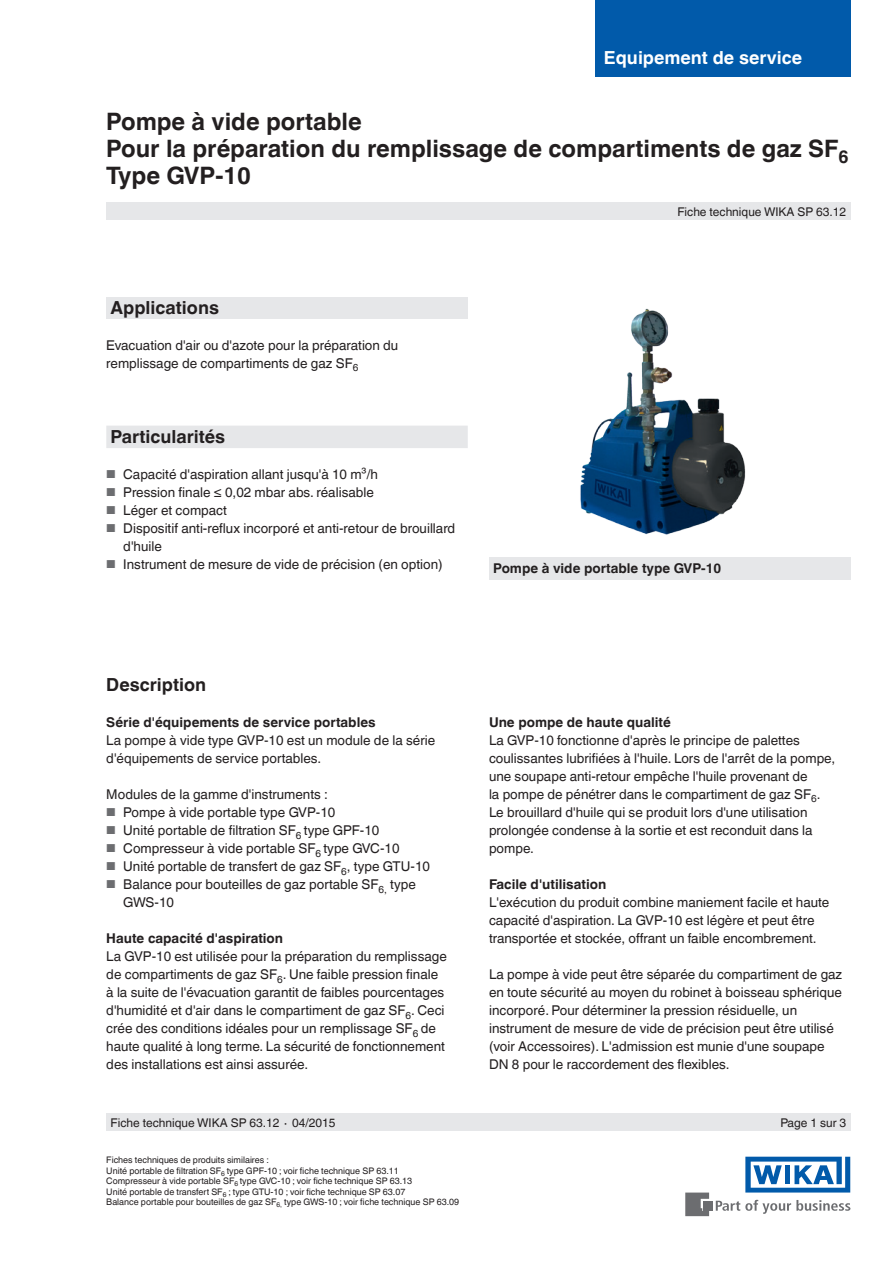
<style>
.page{position:relative;width:893px;height:1263px;background:#fff}
.page>*{position:absolute;margin:0;border:0;box-sizing:border-box;transform-origin:0 0}
.t1{font:700 24px/27px "Helvetica World";color:#231f20}
.t2{font:700 18px "Helvetica World";color:#231f20}
.t3{font:700 18px "Helvetica World";color:#fff}
.t4{font:13.5px/18px "Helvetica World";color:#231f20}
.t5{font:700 13.5px "Helvetica World";color:#231f20}
.t6{font:12px "Helvetica World";color:#231f20}
.t7{font:9px/10.5px "Helvetica World";color:#231f20}
.s1{font-size:11.55px;color:#6c6d70}
</style>
<div class="page">
<div style="left:106px;top:298px;width:362px;height:21px;background:#e6e7e9"></div>
<svg style="left:716px;top:1200px;width:134px;height:14px"></svg>
<div style="left:703px;top:1201px;width:9px;height:9px;background:#6c6d70"></div>
<svg style="left:685px;top:1192px;width:24px;height:24px"></svg>
<svg style="left:745px;top:1157px;width:105px;height:35px"></svg>
<div style="left:106px;top:203px;width:744px;height:17px;background:#e6e7e9"></div>
<div style="left:106px;top:1114px;width:744px;height:17px;background:#e6e7e9"></div>
<div style="left:595px;top:0;width:255px;height:77px;background:#015aaa"></div>
<div style="left:489px;top:557px;width:361px;height:23px;background:#e6e7e9"></div>
<div style="left:106px;top:426px;width:362px;height:22px;background:#e6e7e9"></div>
<img style="left:580px;top:308px;width:166px;height:227px">
<h2 class="t3" style="left:604px;top:47px;width:200px">Equipement de service</h2>
<h1 class="t1" style="left:106px;top:108px;width:744px">Pompe à vide portable<br>Pour la préparation du remplissage de compartiments de gaz SF<sub>6<br></sub>Type GVP-10</h1>
<h2 class="t2" style="left:111px;top:297px;width:110px">Applications</h2>
<p class="t4" style="left:106px;top:336px;width:294px">Evacuation d'air ou d'azote pour la préparation du remplissage de compartiments de gaz SF<sub>6</sub></p>
<h2 class="t2" style="left:111px;top:426px;width:116px">Particularités</h2>
<p class="t4" style="left:106px;top:465px;width:273px"><span class="s1">■</span> Capacité d'aspiration allant jusqu'à 10 m³/h</p>
<p class="t4" style="left:106px;top:483px;width:269px"><span class="s1">■</span> Pression finale ≤ 0,02 mbar abs. réalisable</p>
<p class="t4" style="left:106px;top:501px;width:122px"><span class="s1">■</span> Léger et compact</p>
<p class="t4" style="left:123px;top:519px;width:333px;text-indent:-17px"><span class="s1">■</span> Dispositif anti-reflux incorporé et anti-retour de brouillard d'huile</p>
<p class="t4" style="left:106px;top:555px;width:338px"><span class="s1">■</span> Instrument de mesure de vide de précision (en option)</p>
<p class="t6" style="left:677px;top:204px;width:170px">Fiche technique WIKA SP 63.12</p>
<p class="t5" style="left:493px;top:561px;width:230px">Pompe à vide portable type GVP-10</p>
<h2 class="t2" style="left:106px;top:674px;width:101px">Description</h2>
<p class="t5" style="left:106px;top:715px;width:271px">Série d'équipements de service portables</p>
<p class="t4" style="left:106px;top:731px;width:330px">La pompe à vide type GVP-10 est un module de la série d'équipements de service portables.</p>
<p class="t4" style="left:106px;top:785px;width:223px">Modules de la gamme d'instruments :</p>
<p class="t4" style="left:106px;top:803px;width:231px"><span class="s1">■</span> Pompe à vide portable type GVP-10</p>
<p class="t4" style="left:106px;top:821px;width:275px"><span class="s1">■</span> Unité portable de filtration SF<sub>6</sub> type GPF-10</p>
<p class="t4" style="left:106px;top:839px;width:295px"><span class="s1">■</span> Compresseur à vide portable SF<sub>6</sub> type GVC-10</p>
<p class="t4" style="left:106px;top:857px;width:325px"><span class="s1">■</span> Unité portable de transfert de gaz SF<sub>6</sub>, type GTU-10</p>
<p class="t4" style="left:123px;top:875px;width:294px;text-indent:-17px"><span class="s1">■</span> Balance pour bouteilles de gaz portable SF<sub>6,</sub> type<br>GWS-10</p>
<p class="t5" style="left:106px;top:931px;width:178px">Haute capacité d'aspiration</p>
<p class="t4" style="left:106px;top:947px;width:342px">La GVP-10 est utilisée pour la préparation du remplissage de compartiments de gaz SF<sub>6</sub>. Une faible pression finale à la suite de l'évacuation garantit de faibles pourcentages d'humidité et d'air dans le compartiment de gaz SF<sub>6</sub>. Ceci crée des conditions idéales pour un remplissage SF<sub>6</sub> de haute qualité à long terme. La sécurité de fonctionnement des installations est ainsi assurée.</p>
<p class="t5" style="left:489px;top:714px;width:183px">Une pompe de haute qualité</p>
<p class="t4" style="left:489px;top:731px;width:348px">La GVP-10 fonctionne d'après le principe de palettes coulissantes lubrifiées à l'huile. Lors de l'arrêt de la pompe, une soupape anti-retour empêche l'huile provenant de<br>la pompe de pénétrer dans le compartiment de gaz SF<sub>6</sub>.<br>Le brouillard d'huile qui se produit lors d'une utilisation prolongée condense à la sortie et est reconduit dans la pompe.</p>
<p class="t5" style="left:489px;top:876px;width:119px">Facile d'utilisation</p>
<p class="t4" style="left:489px;top:893px;width:342px">L'exécution du produit combine maniement facile et haute capacité d'aspiration. La GVP-10 est légère et peut être transportée et stockée, offrant un faible encombrement.</p>
<p class="t4" style="left:489px;top:965px;width:355px">La pompe à vide peut être séparée du compartiment de gaz en toute sécurité au moyen du robinet à boisseau sphérique incorporé. Pour déterminer la pression résiduelle, un instrument de mesure de vide de précision peut être utilisé (voir Accessoires). L'admission est munie d'une soupape DN 8 pour le raccordement des flexibles.</p>
<p class="t6" style="left:111px;top:1115px;width:227px">Fiche technique WIKA SP 63.12 ∙ 04/2015</p>
<p class="t6" style="left:780px;top:1115px;width:67px">Page 1 sur 3</p>
<p class="t7" style="left:106px;top:1155px;width:354px">Fiches techniques de produits similaires :<br>Unité portable de filtration SF<sub>6</sub> type GPF-10 ; voir fiche technique SP 63.11<br>Compresseur à vide portable SF<sub>6</sub> type GVC-10 ; voir fiche technique SP 63.13<br>Unité portable de transfert SF<sub>6</sub> ; type GTU-10 ; voir fiche technique SP 63.07<br>Balance portable pour bouteilles de gaz SF<sub>6,</sub> type GWS-10 ; voir fiche technique SP 63.09</p>
</div>
